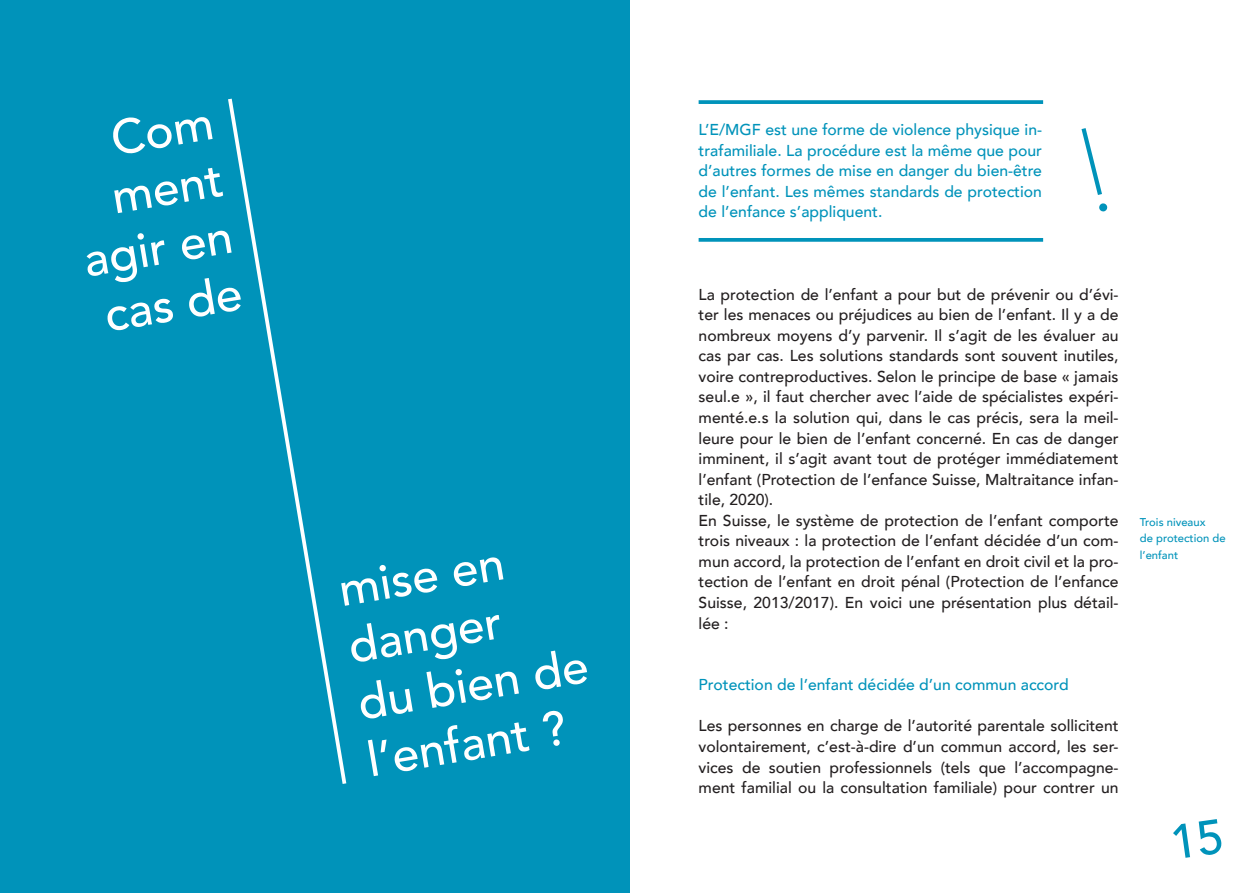
<style>
.page{position:relative;width:1259px;height:893px;background:#fff}
.page>*{position:absolute;margin:0;border:0;box-sizing:border-box;transform-origin:0 0}
.Titel_1{font:500 48px/57.6px "Avenir";color:#fff;text-align:right}
.Lauftext{font:500 15.75px/20.5px "Avenir";color:#231f20;text-align:justify}
.Einzug_Paragraph_lin{font:500 15.75px/20.5px "Avenir";color:#0093ba;text-align:justify}
.Titel_2{font:500 15.75px "Avenir";color:#0093ba}
.Marginalien{font:500 11.25px/16.5px "Avenir";color:#0093ba}
</style>
<div class="page">
<div style="left:0;top:0;width:629px;height:893px;background:#0093ba"></div>
<svg style="left:228px;top:98px;width:119px;height:686px"></svg>
<svg style="left:698px;top:100px;width:345px;height:4px"></svg>
<svg style="left:698px;top:238px;width:345px;height:4px"></svg>
<svg style="left:1081px;top:128px;width:26px;height:84px"></svg>
<p class="Titel_1" style="left:61px;top:115px;width:152px;rotate:-9deg">Com ment agir en cas de</p>
<p class="Titel_1" style="left:334px;top:558px;width:235px;text-align:left;rotate:-9deg">mise en danger<br>du bien de l’enfant ?</p>
<p class="Einzug_Paragraph_lin" style="left:698px;top:119px;width:345px">L’E/MGF est une forme de violence physique in&shy;trafamiliale. La procédure est la même que pour d’autres formes de mise en danger du bien-être de l’enfant. Les mêmes standards de protection de l’enfance s’appliquent.</p>
<p class="Lauftext" style="left:698px;top:283px;width:421px">La protection de l’enfant a pour but de prévenir ou d’évi&shy;ter les menaces ou préjudices au bien de l’enfant. Il y a de nombreux moyens d’y parvenir. Il s’agit de les évaluer au cas par cas. Les solutions standards sont souvent inutiles, voire contreproductives. Selon le principe de base « jamais seul.e », il faut chercher avec l’aide de spécialistes expéri&shy;menté.e.s la solution qui, dans le cas précis, sera la meil&shy;leure pour le bien de l’enfant concerné. En cas de danger imminent, il s’agit avant tout de protéger immédiatement l’enfant (Protection de l’enfance Suisse, Maltraitance infan&shy;tile, 2020).</p>
<p class="Lauftext" style="left:698px;top:509px;width:421px">En Suisse, le système de protection de l’enfant comporte trois niveaux : la protection de l’enfant décidée d’un com&shy;mun accord, la protection de l’enfant en droit civil et la pro&shy;tection de l’enfant en droit pénal (Protection de l’enfance Suisse, 2013/2017). En voici une présentation plus détail&shy;lée :</p>
<p class="Titel_2" style="left:698px;top:671px;width:372px">Protection de l’enfant décidée d’un commun accord</p>
<p class="Lauftext" style="left:698px;top:715px;width:421px">Les personnes en charge de l’autorité parentale sollicitent volontairement, c’est-à-dire d’un commun accord, les ser&shy;vices de soutien professionnels (tels que l’accompagne&shy;ment familial ou la consultation familiale) pour contrer un</p>
<p class="Marginalien" style="left:1140px;top:513px;width:87px">Trois niveaux<br>de protection de l’enfant</p>
</div>
